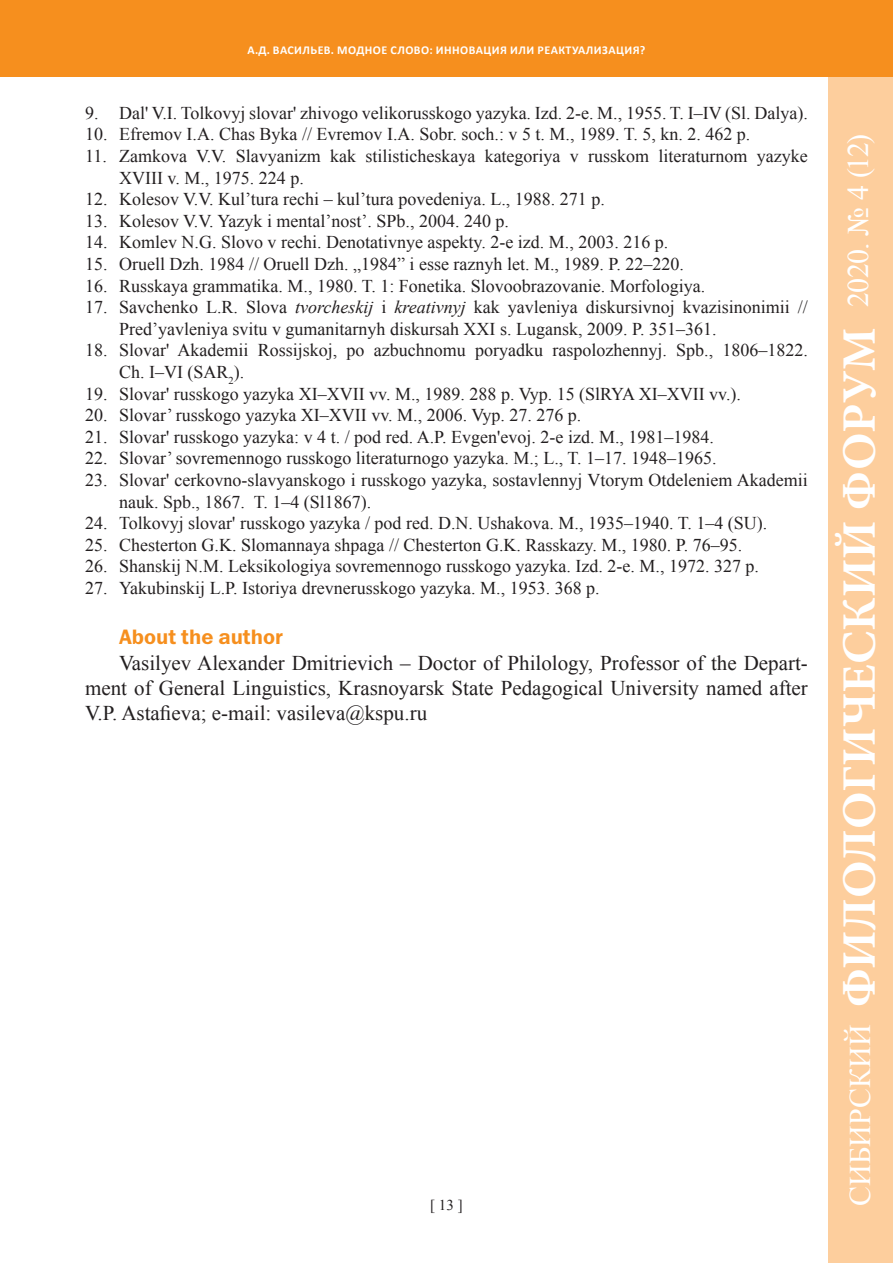
<style>
.page{position:relative;width:893px;height:1263px;background:#fff}
.page>*{position:absolute;margin:0;border:0;box-sizing:border-box;transform-origin:0 0}
.t1{font:700 48px "Minion Pro";color:#fff}
.t2{font:30px "Times New Roman";letter-spacing:-.005em;color:#fff}
.t3{font:21px/25.2px "Times New Roman";color:#231f20;text-align:justify}
.t4{font:21px "ez Franklin Goth Demi";color:#f68f1e}
.t5{font:18px/21.6px "Times New Roman";color:#231f20}
.t6{font:15px "Times New Roman";color:#231f20}
.t7{font:700 12px "Calibri";letter-spacing:.04em;color:#fff}
.s1{font-style:italic}
</style>
<div class="page">
<div style="left:828px;top:0;width:65px;height:1263px;background:#fdce9d"></div>
<div style="left:0;top:0;width:893px;height:77px;background:#f68f1e"></div>
<p class="t7" style="left:247px;top:43px;width:41px">А.Д. Васил</p>
<p class="t7" style="left:311px;top:43px;width:336px">ьев. МОДНОЕ СЛОВО: ИННОВАЦИЯ ИЛИ РЕАКТУАЛИЗАЦИЯ?</p>
<p class="t5" style="left:85px;top:102px;width:724px">9. Dal' V.I. Tolkovyj slovar' zhivogo velikorusskogo yazyka. Izd. 2-e. M., 1955. T. I–IV (Sl. Dalya).</p>
<p class="t5" style="left:85px;top:123px;width:667px">10. Efremov I.A. Chas Byka // Evremov I.A. Sobr. soch.: v 5 t. M., 1989. T. 5, kn. 2. 462 p.</p>
<p class="t5" style="left:119px;top:145px;width:690px;text-indent:-34px">11. Zamkova V.V. Slavyanizm kak stilisticheskaya kategoriya v russkom literaturnom yazyke<br>XVIII v. M., 1975. 224 p.</p>
<p class="t5" style="left:85px;top:188px;width:521px">12. Kolesov V.V. Kul’tura rechi – kul’tura povedeniya. L., 1988. 271 p.</p>
<p class="t5" style="left:85px;top:210px;width:426px">13. Kolesov V.V. Yazyk i mental’nost’. SPb., 2004. 240 p.</p>
<p class="t5" style="left:85px;top:231px;width:585px">14. Komlev N.G. Slovo v rechi. Denotativnye aspekty. 2-e izd. M., 2003. 216 p.</p>
<p class="t5" style="left:85px;top:253px;width:600px">15. Oruell Dzh. 1984 // Oruell Dzh. „1984” i esse raznyh let. M., 1989. P. 22–220.</p>
<p class="t5" style="left:85px;top:274px;width:622px">16. Russkaya grammatika. М., 1980. T. 1: Fonetika. Slovoobrazovanie. Morfologiya.</p>
<p class="t5" style="left:119px;top:296px;width:690px;text-indent:-34px">17. Savchenko L.R. Slova <span class="s1">tvorcheskij</span> i <span class="s1">kreativnyj</span> kak yavleniya diskursivnoj kvazisinonimii //<br>Predʼyavleniya svitu v gumanitarnyh diskursah XXI s. Lugansk, 2009. P. 351–361.</p>
<p class="t5" style="left:119px;top:339px;width:690px;text-indent:-34px">18. Slovar' Akademii Rossijskoj, po azbuchnomu poryadku raspolozhennyj. Spb., 1806–1822.<br>Ch. I–VI (SAR<sub>2</sub>).</p>
<p class="t5" style="left:85px;top:382px;width:658px">19. Slovar' russkogo yazyka XI–XVII vv. M., 1989. 288 p. Vyp. 15 (SlRYA XI–XVII vv.).</p>
<p class="t5" style="left:85px;top:404px;width:498px">20. Slovar’ russkogo yazyka XI–XVII vv. M., 2006. Vyp. 27. 276 p.</p>
<p class="t5" style="left:85px;top:426px;width:630px">21. Slovar' russkogo yazyka: v 4 t. / pod red. A.P. Evgen'evoj. 2-e izd. M., 1981–1984.</p>
<p class="t5" style="left:85px;top:447px;width:633px">22. Slovar’ sovremennogo russkogo literaturnogo yazyka. M.; L., T. 1–17. 1948–1965.</p>
<p class="t5" style="left:119px;top:469px;width:690px;text-indent:-34px">23. Slovar' cerkovno-slavyanskogo i russkogo yazyka, sostavlennyj Vtorym Otdeleniem Akademii nauk. Spb., 1867. T. 1–4 (Sl1867).</p>
<p class="t5" style="left:85px;top:512px;width:684px">24. Tolkovyj slovar' russkogo yazyka / pod red. D.N. Ushakova. M., 1935–1940. T. 1–4 (SU).</p>
<p class="t5" style="left:85px;top:534px;width:659px">25. Chesterton G.K. Slomannaya shpaga // Chesterton G.K. Rasskazy. M., 1980. P. 76–95.</p>
<p class="t5" style="left:85px;top:555px;width:675px">26. Shanskij N.M. Leksikologiya sovremennogo russkogo yazyka. Izd. 2-e. M., 1972. 327 p.</p>
<p class="t5" style="left:85px;top:577px;width:516px">27. Yakubinskij L.P. Istoriya drevnerusskogo yazyka. M., 1953. 368 p.</p>
<p class="t4" style="left:119px;top:625px;width:166px">About the author</p>
<p class="t3" style="left:85px;top:650px;width:724px;text-indent:34px">Vasilyev Alexander Dmitrievich – Doctor of Philology, Professor of the Depart&shy;ment of General Linguistics, Krasnoyarsk State Pedagogical University named after V.P. Astafieva; e-mail: vasileva@kspu.ru</p>
<p class="t6" style="left:430px;top:1194px;width:34px">[ 13 ]</p>
<h2 class="t2" style="left:838px;top:307px;width:174px;rotate:-90deg">2020. № 4 (12)</h2>
<h1 class="t1" style="left:831px;top:1007px;width:681px;rotate:-90deg">ФИЛОЛОГИЧЕСКИЙ ФОРУМ</h1>
<h2 class="t2" style="left:840px;top:1206px;width:183px;rotate:-90deg">СИБИРСКИЙ</h2>
</div>
